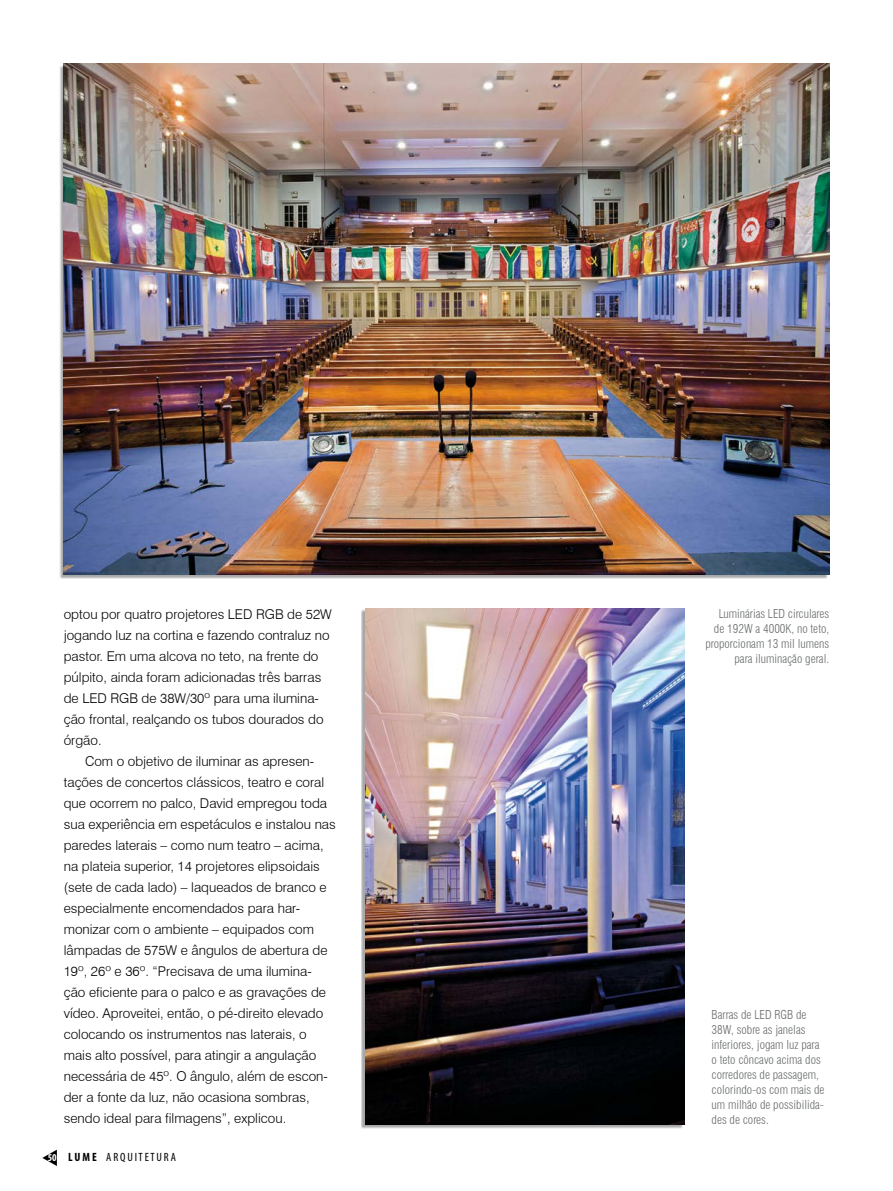
<style>
.page{position:relative;width:893px;height:1191px;background:#fff}
.page>*{position:absolute;margin:0;border:0;box-sizing:border-box;transform-origin:0 0}
.t1{font:300 13.5px/21px "Swiss 721 BT";color:#000}
.t2{font:300 condensed 12px/15px "Swiss 721 BT";color:#6a6c6c;text-align:right}
.t3{font:condensed 12px "Myriad";color:#000}
.s1{font-weight:700;font-size:10.5px;color:#fff}
.s2{font-weight:700}
</style>
<div class="page">
<svg style="left:42px;top:1149px;width:15px;height:17px"></svg>
<img style="left:64px;top:64px;width:765px;height:510px">
<div style="left:361px;top:609px;width:323px;height:520px;background:#000;opacity:.35"></div>
<img style="left:366px;top:608px;width:319px;height:516px">
<p class="t1" style="left:64px;top:603px;width:269px">optou por quatro projetores LED RGB de 52W jogando luz na cortina e fazendo contraluz no pastor. Em uma alcova no teto, na frente do púlpito, ainda foram adicionadas três barras de LED RGB de 38W/30º para uma ilumina&shy;ção frontal, realçando os tubos dourados do órgão.</p>
<p class="t1" style="left:64px;top:750px;width:273px;text-indent:21px">Com o objetivo de iluminar as apresen&shy;tações de concertos clássicos, teatro e coral que ocorrem no palco, David empregou toda sua experiência em espetáculos e instalou nas paredes laterais – como num teatro – acima, na plateia superior, 14 projetores elipsoidais (sete de cada lado) – laqueados de branco e especialmente encomendados para har&shy;monizar com o ambiente – equipados com lâmpadas de 575W e ângulos de abertura de 19º, 26º e 36º. “Precisava de uma ilumina&shy;ção eficiente para o palco e as gravações de vídeo. Aproveitei, então, o pé-direito elevado colocando os instrumentos nas laterais, o mais alto possível, para atingir a angulação necessária de 45º. O ângulo, além de escon&shy;der a fonte da luz, não ocasiona sombras, sendo ideal para filmagens”, explicou.</p>
<p class="t3" style="left:48px;top:1151px;width:130px"><span class="s1">50</span> <span class="s2">L U M E</span> A R Q U I T E T U R A</p>
<p class="t2" style="left:705px;top:606px;width:125px">Luminárias LED circulares de 192W a 4000K, no teto, proporcionam 13 mil lumens para iluminação geral.</p>
<p class="t2" style="left:712px;top:1006px;width:115px;text-align:left">Barras de LED RGB de<br>38W, sobre as janelas inferiores, jogam luz para o teto côncavo acima dos corredores de passagem, colorindo-os com mais de um milhão de possibilida&shy;des de cores.</p>
</div>
